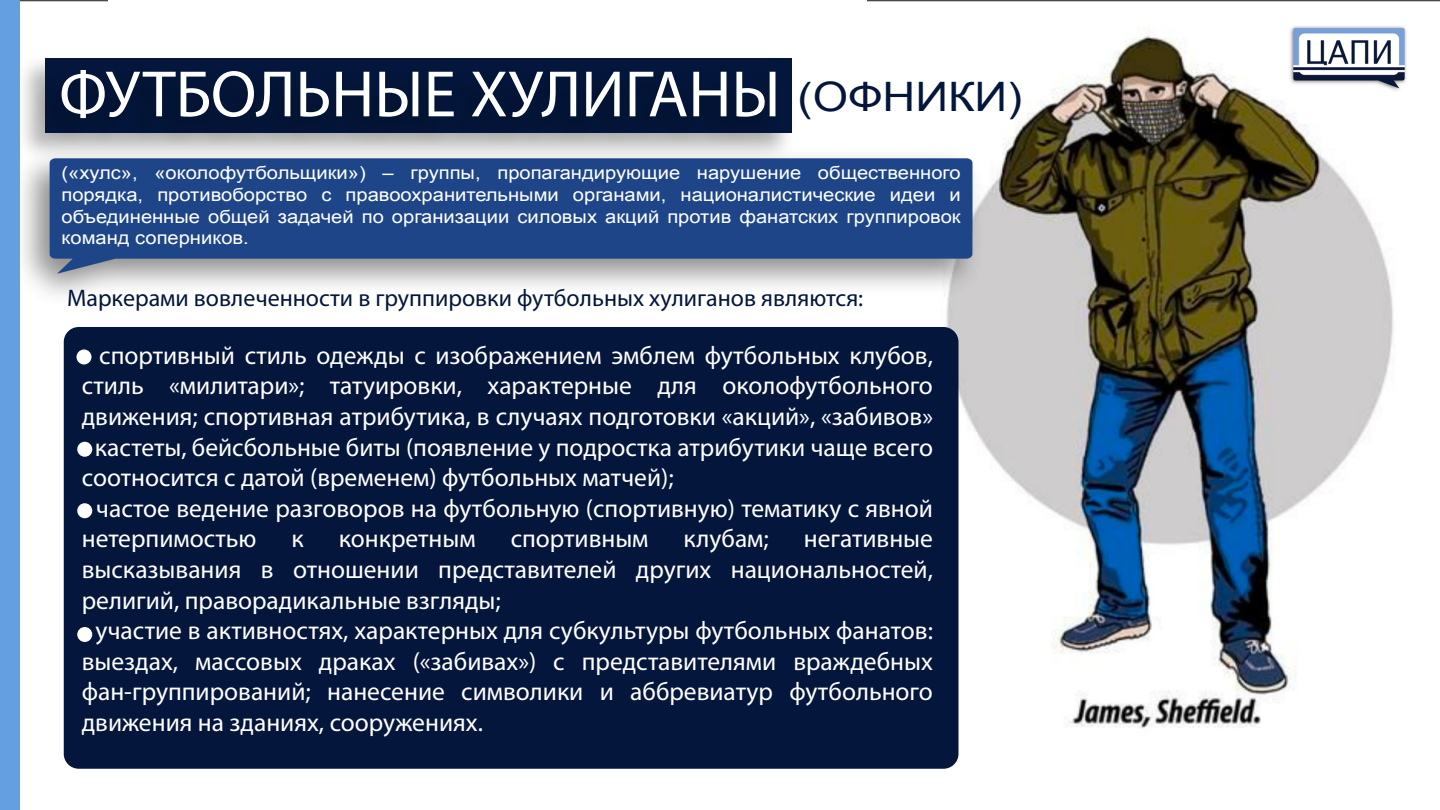
<style>
.page{position:relative;width:1440px;height:810px;background:#fff}
.page>*{position:absolute;margin:0;border:0;box-sizing:border-box;transform-origin:0 0}
.t1{font:66.07px "Myriad Pro";color:#fff}
.t2{font:25.5px/30.6px "Myriad Pro";color:#fff;text-align:justify}
.t3{font:24px "Myriad Pro";color:#04163b}
.t4{font:18px/21.6px "Arial";color:#fff;text-align:justify;scale:1.12 1}
.s1{font-family:"Arial";font-size:40.58px;color:#04163b}
</style>
<div class="page">
<img style="left:20px;top:0;width:1420px;height:769px">
<div style="left:108px;top:0;width:759px;height:754px;background:#fff"></div>
<img style="left:20px;top:48px;width:772px;height:89px">
<img style="left:24px;top:51px;width:766px;height:86px">
<img style="left:20px;top:137px;width:974px;height:183px">
<svg style="left:50px;top:158px;width:923px;height:116px;background:#32538e"></svg>
<div style="left:0;top:0;width:20px;height:810px;background:#649fe1"></div>
<div style="left:64px;top:327px;width:895px;height:442px;background:#04163b;border-radius:15px"></div>
<div style="left:76px;top:350px;width:16px;height:14px;background:#fff;border-radius:50%"></div>
<div style="left:77px;top:442px;width:15px;height:15px;background:#fff;border-radius:50%"></div>
<div style="left:77px;top:503px;width:15px;height:15px;background:#fff;border-radius:50%"></div>
<div style="left:77px;top:627px;width:15px;height:15px;background:#fff;border-radius:50%"></div>
<img style="left:1286px;top:21px;width:135px;height:73px">
<h1 class="t1" style="left:59px;top:53px;width:965px">ФУТБОЛЬНЫЕ ХУЛИГАНЫ <span class="s1">(ОФНИКИ)</span></h1>
<p class="t4" style="left:62px;top:162px;width:804px">(«хулс», «околофутбольщики») – группы, пропагандирующие нарушение общественного порядка, противоборство с правоохранительными органами, националистические идеи и объединенные общей задачей по организации силовых акций против фанатских группировок команд соперников.</p>
<p class="t3" style="left:67px;top:283px;width:798px">Маркерами вовлеченности в группировки футбольных хулиганов являются:</p>
<p class="t2" style="left:82px;top:340px;width:853px">- спортивный стиль одежды с изображением эмблем футбольных клубов, стиль «милитари»; татуировки, характерные для околофутбольного движения; спортивная атрибутика, в случаях подготовки «акций», «забивов»</p>
<p class="t2" style="left:82px;top:431px;width:853px">- кастеты, бейсбольные биты (появление у подростка атрибутики чаще всего соотносится с датой (временем) футбольных матчей);</p>
<p class="t2" style="left:82px;top:493px;width:853px">- частое ведение разговоров на футбольную (спортивную) тематику с явной нетерпимостью</p>
<p class="t2" style="left:292px;top:523px;width:14px">к</p>
<p class="t2" style="left:339px;top:523px;width:138px">конкретным</p>
<p class="t2" style="left:511px;top:523px;width:139px">спортивным</p>
<p class="t2" style="left:684px;top:523px;width:87px">клубам;</p>
<p class="t2" style="left:82px;top:523px;width:853px;text-indent:722px">негативные высказывания в отношении представителей других национальностей, религий, праворадикальные взгляды;</p>
<p class="t2" style="left:82px;top:615px;width:853px">- участие в активностях, характерных для субкультуры футбольных фанатов: выездах, массовых драках («забивах») с представителями враждебных фан-группирований; нанесение символики и аббревиатур футбольного движения на зданиях, сооружениях.</p>
</div>
